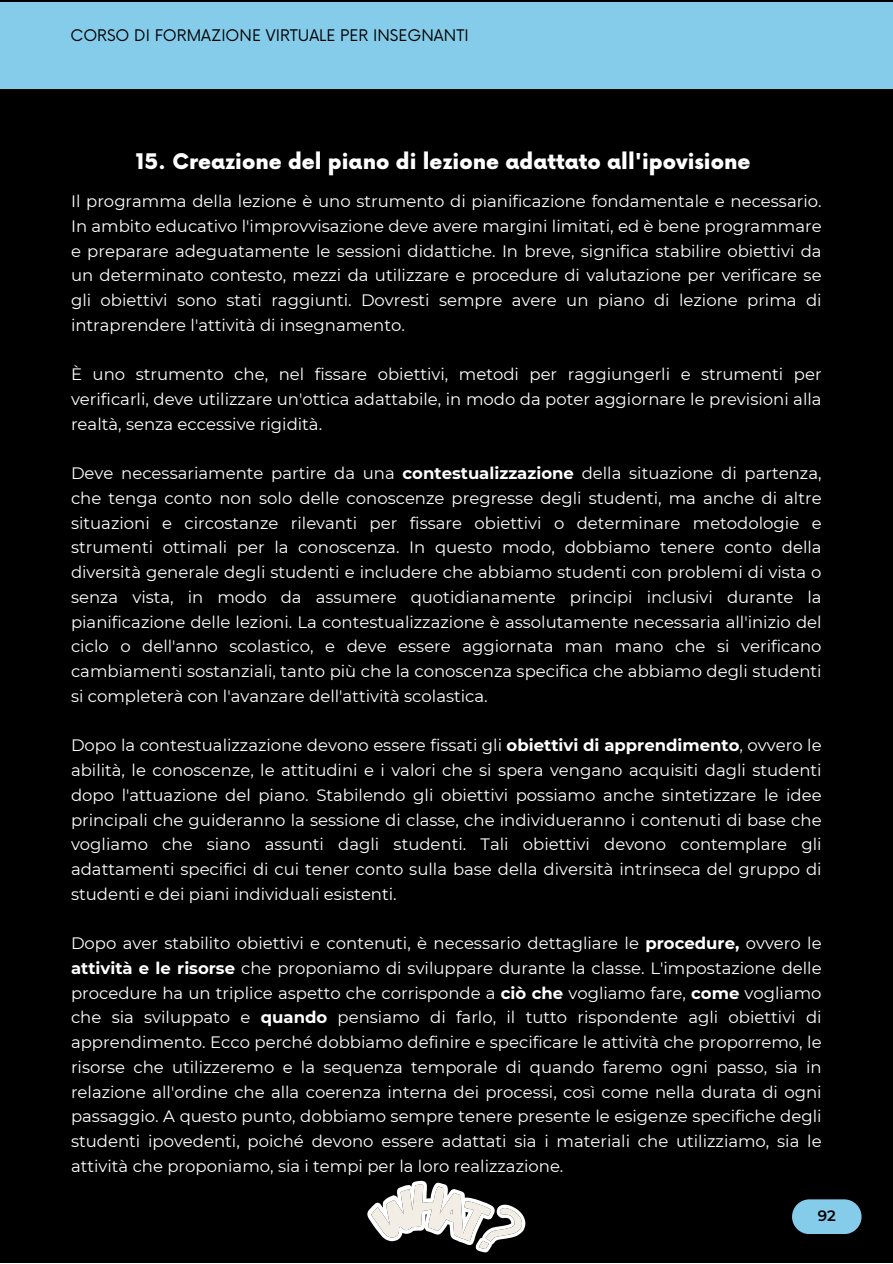
<style>
.page{position:relative;width:893px;height:1264px;background:#fff}
.page>*{position:absolute;margin:0;border:0;box-sizing:border-box;transform-origin:0 0}
.t1{font:900 21px "Now";color:#fff}
.t2{font:16.5px/24.8px "Montserrat";color:#fff;text-align:justify}
.t3{font:15.6px "Now";color:#000}
.t4{font:600 15px "Montserrat";color:#000}
.s1{font-weight:700}
</style>
<div class="page">
<div style="left:0;top:0;width:892px;height:1262px;background:#000"></div>
<div style="left:0;top:2px;width:892px;height:87px;background:#84ccea"></div>
<div style="left:792px;top:1199px;width:69px;height:35px;background:#84ccea;border-radius:17px"></div>
<svg style="left:367px;top:1180px;width:158px;height:72px"></svg>
<p class="t3" style="left:70px;top:27px;width:399px">CORSO DI FORMAZIONE VIRTUALE PER INSEGNANTI</p>
<p class="t1" style="left:136px;top:150px;width:616px">15. Creazione del piano di lezione adattato all'ipovisione</p>
<p class="t2" style="left:71px;top:189px;width:752px">Il programma della lezione è uno strumento di pianificazione fondamentale e necessario.<br>In ambito educativo l'improvvisazione deve avere margini limitati, ed è bene programmare e preparare adeguatamente le sessioni didattiche. In breve, significa stabilire obiettivi da un determinato contesto, mezzi da utilizzare e procedure di valutazione per verificare se gli obiettivi sono stati raggiunti. Dovresti sempre avere un piano di lezione prima di intraprendere l'attività di insegnamento.</p>
<p class="t2" style="left:71px;top:362px;width:752px">È uno strumento che, nel fissare obiettivi, metodi per raggiungerli e strumenti per verificarli, deve utilizzare un'ottica adattabile, in modo da poter aggiornare le previsioni alla realtà, senza eccessive rigidità.</p>
<p class="t2" style="left:71px;top:461px;width:752px">Deve necessariamente partire da una <span class="s1">contestualizzazione</span> della situazione di partenza, che tenga conto non solo delle conoscenze pregresse degli studenti, ma anche di altre situazioni e circostanze rilevanti per fissare obiettivi o determinare metodologie e strumenti ottimali per la conoscenza. In questo modo, dobbiamo tenere conto della diversità generale degli studenti e includere che abbiamo studenti con problemi di vista o senza vista, in modo da assumere quotidianamente principi inclusivi durante la pianificazione delle lezioni. La contestualizzazione è assolutamente necessaria all'inizio del ciclo o dell'anno scolastico, e deve essere aggiornata man mano che si verificano cambiamenti sostanziali, tanto più che la conoscenza specifica che abbiamo degli studenti si completerà con l'avanzare dell'attività scolastica.</p>
<p class="t2" style="left:71px;top:733px;width:752px">Dopo la contestualizzazione devono essere fissati gli <span class="s1">obiettivi di apprendimento</span>, ovvero le abilità, le conoscenze, le attitudini e i valori che si spera vengano acquisiti dagli studenti dopo l'attuazione del piano. Stabilendo gli obiettivi possiamo anche sintetizzare le idee principali che guideranno la sessione di classe, che individueranno i contenuti di base che vogliamo che siano assunti dagli studenti. Tali obiettivi devono contemplare gli adattamenti specifici di cui tener conto sulla base della diversità intrinseca del gruppo di studenti e dei piani individuali esistenti.</p>
<p class="t2" style="left:71px;top:930px;width:752px">Dopo aver stabilito obiettivi e contenuti, è necessario dettagliare le <span class="s1">procedure,</span> ovvero le <span class="s1">attività e le risorse</span> che proponiamo di sviluppare durante la classe. L'impostazione delle procedure ha un triplice aspetto che corrisponde a <span class="s1">ciò che</span> vogliamo fare, <span class="s1">come</span> vogliamo che sia sviluppato e <span class="s1">quando</span> pensiamo di farlo, il tutto rispondente agli obiettivi di apprendimento. Ecco perché dobbiamo definire e specificare le attività che proporremo, le risorse che utilizzeremo e la sequenza temporale di quando faremo ogni passo, sia in relazione all'ordine che alla coerenza interna dei processi, così come nella durata di ogni passaggio. A questo punto, dobbiamo sempre tenere presente le esigenze specifiche degli studenti ipovedenti, poiché devono essere adattati sia i materiali che utilizziamo, sia le attività che proponiamo, sia i tempi per la loro realizzazione.</p>
<p class="t4" style="left:817px;top:1206px;width:20px">92</p>
</div>
